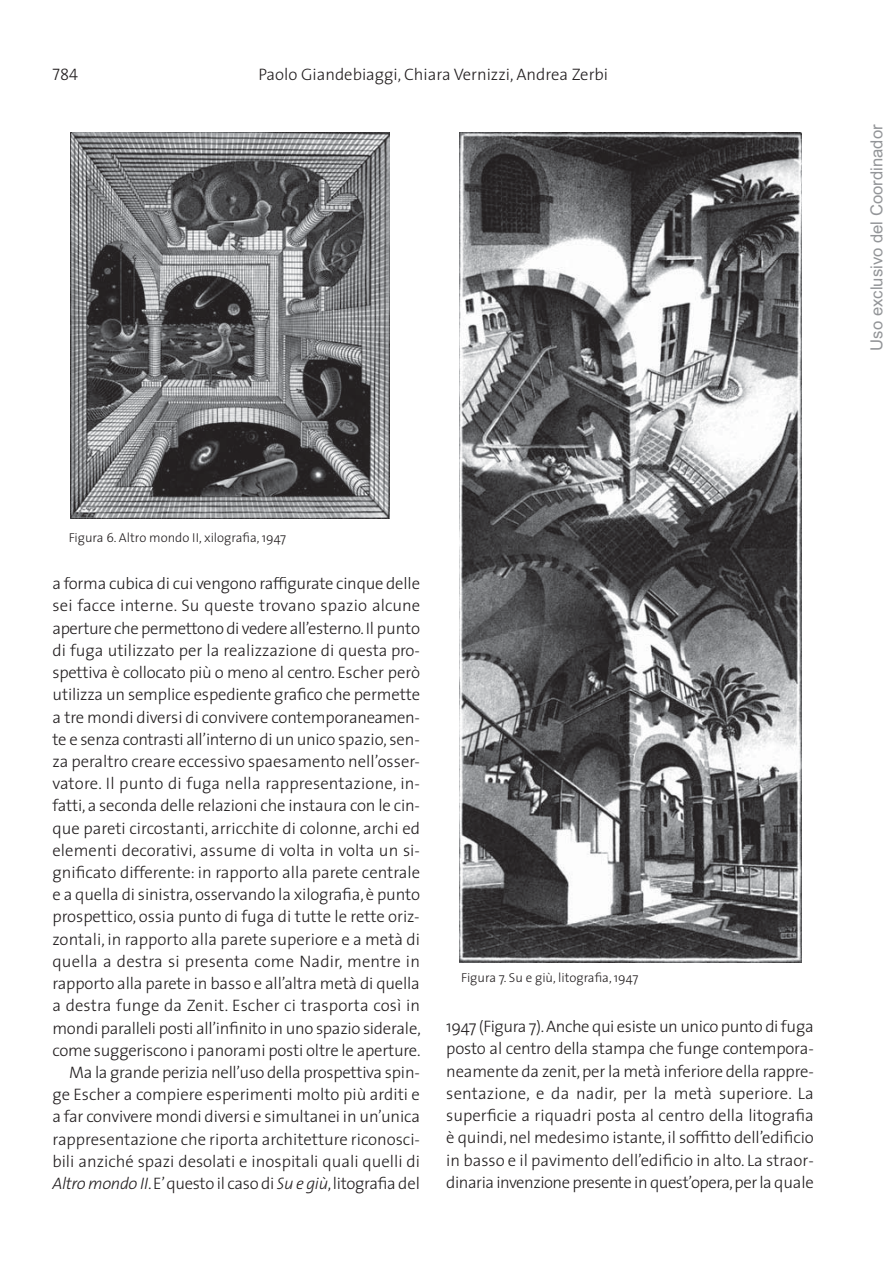
<style>
.page{position:relative;width:893px;height:1263px;background:#fff}
.page>*{position:absolute;margin:0;border:0;box-sizing:border-box;transform-origin:0 0}
.t1{font:300 16.65px/22.2px "The Sans";letter-spacing:-.01em;color:#231f20;text-align:right}
.t2{font:16.65px "Arial";color:#939598}
.t3{font:16.65px "The Sans Light Caps";color:#231f20}
.t4{font:300 12.9px "The Sans";color:#231f20}
.s1{font-style:italic}
</style>
<div class="page">
<img style="left:71px;top:133px;width:318px;height:386px">
<img style="left:459px;top:133px;width:342px;height:829px">
<p class="t3" style="left:53px;top:61px;width:27px">784</p>
<p class="t1" style="left:258px;top:65px;width:351px">Paolo Giandebiaggi, Chiara Vernizzi, Andrea Zerbi</p>
<p class="t2" style="left:867px;top:351px;width:228px;rotate:-90deg">Uso exclusivo del Coordinador</p>
<p class="t4" style="left:69px;top:533px;width:219px">Figura 6. Altro mondo II, xilografia, 1947</p>
<p class="t1" style="left:52px;top:574px;width:370px">a forma cubica di cui vengono raffigurate cinque delle sei facce interne. Su queste trovano spazio alcune aperture che permettono di vedere all’esterno. Il punto di fuga utilizzato per la realizzazione di questa pro&shy;spettiva è collocato più o meno al centro. Escher però utilizza un semplice espediente grafico che permette a tre mondi diversi di convivere contemporaneamen - te e senza contrasti all’interno di un unico spazio, sen - za peraltro creare eccessivo spaesamento nell’osser&shy;vatore. Il punto di fuga nella rappresentazione, in&shy;fatti, a seconda delle relazioni che instaura con le cin&shy;que pareti circostanti, arricchite di colonne, archi ed elementi decorativi, assume di volta in volta un si&shy;gnificato differente: in rapporto alla parete centrale e a quella di sinistra, osservando la xilografia, è punto prospettico, ossia punto di fuga di tutte le rette oriz&shy;zontali, in rapporto alla parete superiore e a metà di quella a destra si presenta come Nadir, mentre in rapporto alla parete in basso e all’altra metà di quella a destra funge da Zenit. Escher ci trasporta così in mondi paralleli posti all’infinito in uno spazio siderale, come suggeriscono i panorami posti oltre le aperture.<br>Ma la grande perizia nell’uso della prospettiva spin&shy;ge Escher a compiere esperimenti molto più arditi e a far convivere mondi diversi e simultanei in un’unica rappresentazione che riporta architetture riconosci&shy;bili anziché spazi desolati e inospitali quali quelli di <span class="s1">Altro mondo II</span>. E’ questo il caso di <span class="s1">Su e giù</span>, litografia del</p>
<p class="t4" style="left:461px;top:973px;width:179px">Figura 7. Su e giù, litografia, 1947</p>
<p class="t1" style="left:446px;top:1017px;width:369px;text-align:justify">1947 (Figura 7). Anche qui esiste un unico punto di fuga posto al centro della stampa che funge contempora&shy;neamente da zenit, per la metà inferiore della rappre&shy;sentazione, e da nadir, per la metà superiore. La superficie a riquadri posta al centro della litografia è quindi, nel medesimo istante, il soffitto dell’edificio in basso e il pavimento dell’edificio in alto. La straor&shy;dinaria invenzione presente in quest’opera, per la quale</p>
</div>
